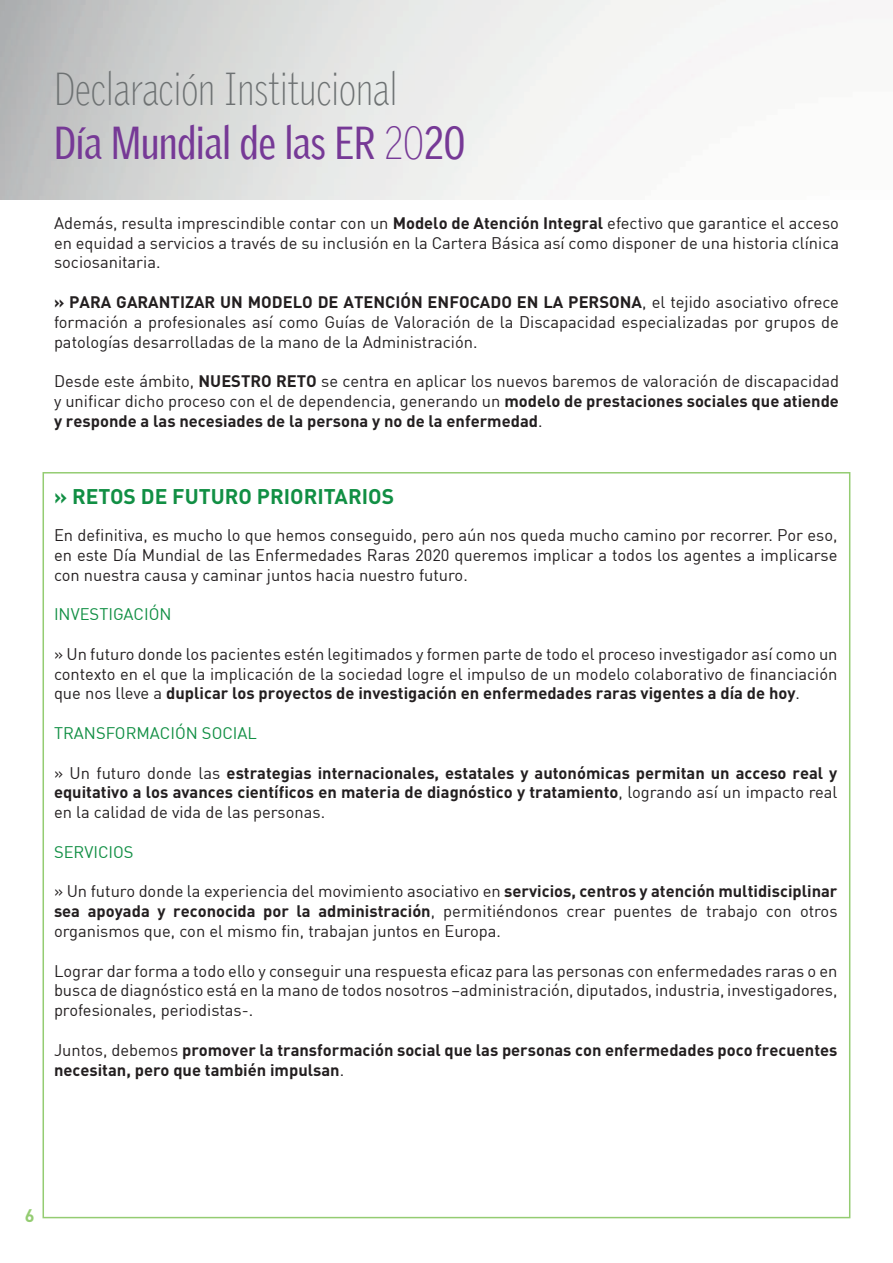
<style>
.page{position:relative;width:893px;height:1263px;background:#fff}
.page>*{position:absolute;margin:0;border:0;box-sizing:border-box;transform-origin:0 0}
.t1{font:100 45px/54px "Griffith Gothic Cond";color:#6d7172}
.t2{font:700 21px "DIN";color:#118f44}
.t3{font:700 18px "DIN";color:#94cc72}
.t4{font:16.5px/19.8px "DIN";color:#231f20;text-align:justify}
.t5{font:700 16.5px/19.8px "DIN";color:#231f20;text-align:justify}
.t6{font:16.5px "DIN";color:#118f44}
.s1{font-weight:400;color:#763996}
.s2{color:#763996}
.s3{font-weight:700}
.s4{font-weight:400}
</style>
<div class="page">
<h1 class="t1" style="left:54px;top:62px;width:413px">Declaración Institucional<br><span class="s1">Día Mundial de las ER</span> <span class="s2">20</span><span class="s1">20</span></h1>
<p class="t4" style="left:54px;top:213px;width:786px">Además, resulta imprescindible contar con un <span class="s3">Modelo de Atención Integral</span> efectivo que garantice el acceso en equidad a servicios a través de su inclusión en la Cartera Básica así como disponer de una historia clínica sociosanitaria.</p>
<p class="t4" style="left:54px;top:292px;width:786px"><span class="s3">» PARA GARANTIZAR UN MODELO DE ATENCIÓN ENFOCADO EN LA PERSONA</span>, el tejido asociativo ofrece formación a profesionales así como Guías de Valoración de la Discapacidad especializadas por grupos de patologías desarrolladas de la mano de la Administración.</p>
<p class="t4" style="left:54px;top:371px;width:786px">Desde este ámbito, <span class="s3">NUESTRO RETO</span> se centra en aplicar los nuevos baremos de valoración de discapacidad y unificar dicho proceso con el de dependencia, generando un <span class="s3">modelo de prestaciones sociales que atiende y responde a las necesiades de la persona y no de la enfermedad</span>.</p>
<p class="t2" style="left:54px;top:483px;width:342px">» RETOS DE FUTURO PRIORITARIOS</p>
<p class="t4" style="left:54px;top:525px;width:785px">En definitiva, es mucho lo que hemos conseguido, pero aún nos queda mucho camino por recorrer. Por eso, en este Día Mundial de las Enfermedades Raras 2020 queremos implicar a todos los agentes a implicarse con nuestra causa y caminar juntos hacia nuestro futuro.</p>
<p class="t6" style="left:54px;top:604px;width:119px">INVESTIGACIÓN</p>
<p class="t4" style="left:54px;top:643px;width:785px">» Un futuro donde los pacientes estén legitimados y formen parte de todo el proceso investigador así como un contexto en el que la implicación de la sociedad logre el impulso de un modelo colaborativo de financiación que nos lleve a <span class="s3">duplicar los proyectos de investigación en enfermedades raras vigentes a día de hoy</span>.</p>
<p class="t6" style="left:54px;top:723px;width:205px">TRANSFORMACIÓN SOCIAL</p>
<p class="t5" style="left:54px;top:762px;width:785px"><span class="s4">» Un futuro donde las</span> estrategias internacionales, estatales y autonómicas permitan un acceso real y equitativo a los avances científicos en materia de diagnóstico y tratamiento<span class="s4">, logrando así un impacto real en la calidad de vida de las personas.</span></p>
<p class="t6" style="left:54px;top:841px;width:81px">SERVICIOS</p>
<p class="t4" style="left:54px;top:881px;width:785px">» Un futuro donde la experiencia del movimiento asociativo en <span class="s3">servicios, centros y atención multidisciplinar sea apoyada y reconocida por la administración</span>, permitiéndonos crear puentes de trabajo con otros organismos que, con el mismo fin, trabajan juntos en Europa.</p>
<p class="t4" style="left:54px;top:960px;width:785px">Lograr dar forma a todo ello y conseguir una respuesta eficaz para las personas con enfermedades raras o en busca de diagnóstico está en la mano de todos nosotros –administración, diputados, industria, investigadores, profesionales, periodistas-.</p>
<p class="t5" style="left:54px;top:1039px;width:785px"><span class="s4">Juntos, debemos</span> promover la transformación social que las personas con enfermedades poco frecuentes necesitan, pero que también impulsan<span class="s4">.</span></p>
<p class="t3" style="left:25px;top:1203px;width:11px">6</p>
</div>
